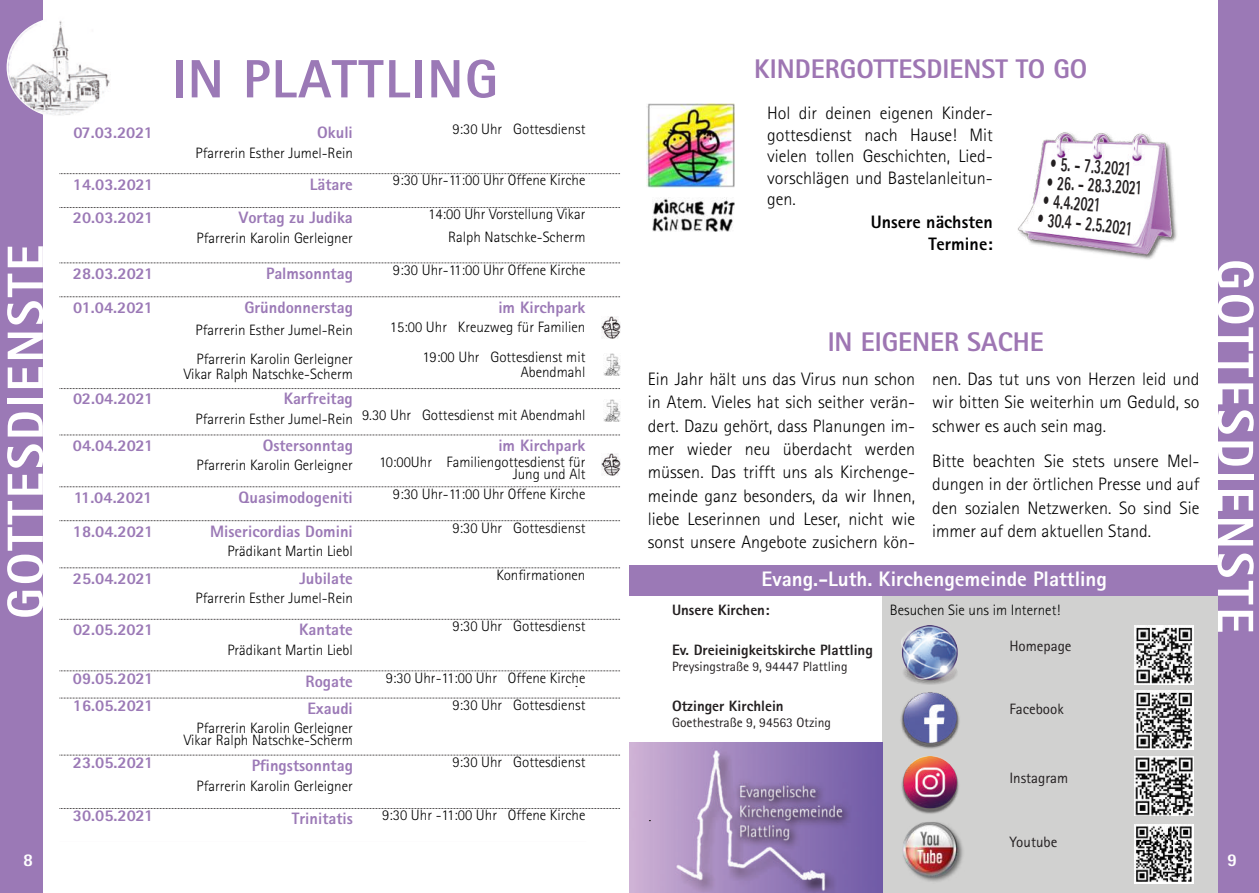
<style>
.page{position:relative;width:1259px;height:893px;background:#fff}
.page>*{position:absolute;margin:0;border:0;box-sizing:border-box;transform-origin:0 0}
.t1{font:800 54px "Rotis Sans Serif Std";letter-spacing:.03em;color:#9b79b6}
.t2{font:800 51px "Rotis Sans Serif Std";letter-spacing:.05em;color:#fff}
.t3{font:800 27px "Rotis Sans Serif Std";color:#9e76b3}
.t4{font:800 21px "Rotis Sans Serif Std";color:#fff}
.t5{font:800 20.55px "Rotis Sans Serif Std";color:#231f20;scale:.62 1}
.t6{font:300 18px/23.2px "Rotis Sans Serif Std";color:#000100;text-align:justify}
.t7{font:800 18px/21.6px "Rotis Sans Serif Std";color:#000100;text-align:right}
.t8{font:800 18px "Rotis Sans Serif Std";color:#fff}
.t9{font:800 16.5px "Rotis Sans Serif Std";color:#9b79b6}
.t10{font:300 15px/12px "Rotis Sans Serif Std";color:#000100;text-align:right}
.t11{font:800 15px "Rotis Sans Serif Std";color:#231f20}
.t12{font:15px "Rotis Sans Serif Std";color:#231f20}
.t13{font:13.5px "Rotis Sans Serif Std";color:#231f20}
</style>
<div class="page">
<div style="left:0;top:0;width:43px;height:893px;background:#9b79b6"></div>
<div style="left:1218px;top:0;width:41px;height:893px;background:#9b79b6"></div>
<div style="left:882px;top:590px;width:336px;height:303px;background:#d1d1d0"></div>
<div style="left:629px;top:565px;width:594px;height:31px;background:#9b79b6"></div>
<img style="left:901px;top:626px;width:57px;height:52px">
<img style="left:901px;top:762px;width:58px;height:52px">
<img style="left:920px;top:822px;width:43px;height:60px">
<img style="left:903px;top:823px;width:55px;height:55px">
<img style="left:900px;top:678px;width:60px;height:84px">
<img style="left:1134px;top:757px;width:59px;height:58px">
<img style="left:1134px;top:691px;width:59px;height:58px">
<img style="left:1134px;top:626px;width:59px;height:58px">
<img style="left:1134px;top:824px;width:59px;height:60px">
<img style="left:629px;top:743px;width:253px;height:150px">
<svg style="left:60px;top:173px;width:560px;height:1px"></svg>
<svg style="left:60px;top:207px;width:560px;height:1px"></svg>
<svg style="left:60px;top:262px;width:560px;height:1px"></svg>
<svg style="left:60px;top:296px;width:560px;height:1px"></svg>
<svg style="left:60px;top:388px;width:560px;height:1px"></svg>
<svg style="left:60px;top:435px;width:560px;height:1px"></svg>
<svg style="left:60px;top:486px;width:560px;height:1px"></svg>
<svg style="left:60px;top:520px;width:560px;height:1px"></svg>
<svg style="left:60px;top:567px;width:560px;height:1px"></svg>
<svg style="left:60px;top:619px;width:560px;height:1px"></svg>
<svg style="left:60px;top:670px;width:560px;height:1px"></svg>
<svg style="left:60px;top:698px;width:560px;height:1px"></svg>
<svg style="left:60px;top:755px;width:560px;height:1px"></svg>
<svg style="left:60px;top:808px;width:560px;height:1px"></svg>
<img style="left:601px;top:453px;width:20px;height:23px">
<img style="left:601px;top:316px;width:20px;height:23px">
<img style="left:7px;top:20px;width:103px;height:96px">
<img style="left:646px;top:103px;width:89px;height:84px">
<img style="left:1018px;top:132px;width:159px;height:127px">
<img style="left:653px;top:198px;width:82px;height:33px">
<img style="left:604px;top:353px;width:17px;height:22px">
<img style="left:604px;top:399px;width:17px;height:22px">
<h2 class="t2" style="left:7px;top:619px;width:376px;rotate:-90deg">GOTTESDIENSTE</h2>
<p class="t8" style="left:23px;top:854px;width:12px">8</p>
<h1 class="t1" style="left:172px;top:59px;width:327px">IN PLATTLING</h1>
<p class="t9" style="left:73px;top:126px;width:81px">07.03.2021</p>
<p class="t9" style="left:317px;top:126px;width:37px">Okuli</p>
<p class="t10" style="left:196px;top:148px;width:159px">Pfarrerin Esther Jumel-Rein</p>
<p class="t10" style="left:452px;top:125px;width:135px">9:30 Uhr Gottesdienst</p>
<p class="t9" style="left:73px;top:178px;width:82px">14.03.2021</p>
<p class="t9" style="left:310px;top:178px;width:45px">Lätare</p>
<p class="t10" style="left:393px;top:176px;width:194px">9:30 Uhr-11:00 Uhr Offene Kirche</p>
<p class="t9" style="left:73px;top:212px;width:82px">20.03.2021</p>
<p class="t9" style="left:239px;top:212px;width:115px">Vortag zu Judika</p>
<p class="t10" style="left:196px;top:234px;width:158px">Pfarrerin Karolin Gerleigner</p>
<p class="t10" style="left:428px;top:205px;width:159px;line-height:22.5px">14:00 Uhr Vorstellung Vikar<br>Ralph Natschke-Scherm</p>
<p class="t9" style="left:73px;top:267px;width:82px">28.03.2021</p>
<p class="t9" style="left:266px;top:267px;width:88px">Palmsonntag</p>
<p class="t10" style="left:393px;top:266px;width:194px">9:30 Uhr-11:00 Uhr Offene Kirche</p>
<p class="t9" style="left:73px;top:301px;width:81px">01.04.2021</p>
<p class="t9" style="left:244px;top:301px;width:110px">Gründonnerstag</p>
<p class="t10" style="left:196px;top:318px;width:159px;line-height:28.5px;text-align:left">Pfarrerin Esther Jumel-Rein<br>Pfarrerin Karolin Gerleigner</p>
<p class="t10" style="left:184px;top:369px;width:171px">Vikar Ralph Natschke-Scherm</p>
<p class="t9" style="left:498px;top:301px;width:89px">im Kirchpark</p>
<p class="t10" style="left:390px;top:314px;width:197px;line-height:30px">15:00 Uhr Kreuzweg für Familien<br>19:00 Uhr Gottesdienst mit</p>
<p class="t10" style="left:521px;top:368px;width:66px">Abendmahl</p>
<p class="t9" style="left:73px;top:393px;width:82px">02.04.2021</p>
<p class="t9" style="left:284px;top:393px;width:71px">Karfreitag</p>
<p class="t10" style="left:196px;top:411px;width:391px">Pfarrerin Esther Jumel-Rein 9.30 Uhr Gottesdienst mit Abendmahl</p>
<p class="t9" style="left:73px;top:439px;width:82px">04.04.2021</p>
<p class="t9" style="left:263px;top:439px;width:92px">Ostersonntag</p>
<p class="t10" style="left:196px;top:461px;width:158px">Pfarrerin Karolin Gerleigner</p>
<p class="t9" style="left:498px;top:439px;width:89px">im Kirchpark</p>
<p class="t10" style="left:379px;top:458px;width:208px">10:00Uhr Familiengottesdienst für<br>Jung und Alt</p>
<p class="t9" style="left:74px;top:491px;width:80px">11.04.2021</p>
<p class="t9" style="left:239px;top:491px;width:116px">Quasimodogeniti</p>
<p class="t10" style="left:393px;top:489px;width:194px">9:30 Uhr-11:00 Uhr Offene Kirche</p>
<p class="t9" style="left:73px;top:525px;width:82px">18.04.2021</p>
<p class="t9" style="left:210px;top:525px;width:144px">Misericordias Domini</p>
<p class="t10" style="left:227px;top:547px;width:127px">Prädikant Martin Liebl</p>
<p class="t10" style="left:452px;top:523px;width:135px">9:30 Uhr Gottesdienst</p>
<p class="t9" style="left:73px;top:572px;width:82px">25.04.2021</p>
<p class="t9" style="left:299px;top:572px;width:55px">Jubilate</p>
<p class="t10" style="left:196px;top:594px;width:159px">Pfarrerin Esther Jumel-Rein</p>
<p class="t9" style="left:73px;top:623px;width:82px">02.05.2021</p>
<p class="t9" style="left:299px;top:623px;width:55px">Kantate</p>
<p class="t10" style="left:227px;top:646px;width:127px">Prädikant Martin Liebl</p>
<p class="t10" style="left:496px;top:570px;width:90px">Konfirmationen</p>
<p class="t10" style="left:452px;top:622px;width:135px">9:30 Uhr Gottesdienst</p>
<p class="t9" style="left:73px;top:672px;width:82px">09.05.2021</p>
<p class="t9" style="left:305px;top:675px;width:49px">Rogate</p>
<p class="t10" style="left:386px;top:673px;width:201px">9:30 Uhr-11:00 Uhr Offene Kirche</p>
<p class="t9" style="left:73px;top:699px;width:82px">16.05.2021</p>
<p class="t9" style="left:307px;top:702px;width:47px">Exaudi</p>
<p class="t10" style="left:184px;top:724px;width:171px">Pfarrerin Karolin Gerleigner<br>Vikar Ralph Natschke-Scherm</p>
<p class="t10" style="left:452px;top:701px;width:135px">9:30 Uhr Gottesdienst</p>
<p class="t9" style="left:73px;top:756px;width:82px">23.05.2021</p>
<p class="t9" style="left:252px;top:759px;width:103px">Pfingstsonntag</p>
<p class="t10" style="left:196px;top:781px;width:158px">Pfarrerin Karolin Gerleigner</p>
<p class="t10" style="left:452px;top:758px;width:135px">9:30 Uhr Gottesdienst</p>
<p class="t9" style="left:73px;top:810px;width:82px">30.05.2021</p>
<p class="t9" style="left:292px;top:813px;width:63px">Trinitatis</p>
<p class="t10" style="left:382px;top:811px;width:205px">9:30 Uhr -11:00 Uhr Offene Kirche</p>
<h3 class="t3" style="left:754px;top:59px;width:335px">KINDERGOTTESDIENST TO GO</h3>
<p class="t6" style="left:767px;top:104px;width:227px;line-height:21.6px">Hol dir deinen eigenen Kinder&shy;gottesdienst nach Hause! Mit vielen tollen Geschichten, Lied&shy;vorschlägen und Bastelanleitun&shy;gen.</p>
<p class="t7" style="left:871px;top:214px;width:123px">Unsere nächsten<br>Termine:</p>
<h3 class="t5" style="left:1050px;top:155px;width:133px;rotate:4deg">• 5. - 7.3.2021</h3>
<h3 class="t5" style="left:1046px;top:175px;width:156px;rotate:3deg">• 26. - 28.3.2021</h3>
<h3 class="t5" style="left:1043px;top:192px;width:95px;rotate:5deg">• 4.4.2021</h3>
<h3 class="t5" style="left:1038px;top:211px;width:156px;rotate:6deg">• 30.4 - 2.5.2021</h3>
<h3 class="t5" style="left:1047px;top:158px;width:133px;rotate:3deg">• 5. - 7.3.2021</h3>
<h3 class="t3" style="left:827px;top:332px;width:218px">IN EIGENER SACHE</h3>
<p class="t6" style="left:648px;top:370px;width:269px">Ein Jahr hält uns das Virus nun schon in Atem. Vieles hat sich seither verän&shy;dert. Dazu gehört, dass Planungen im&shy;mer wieder neu überdacht werden müssen. Das trifft uns als Kirchenge&shy;meinde ganz besonders, da wir Ihnen, liebe Leserinnen und Leser, nicht wie sonst unsere Angebote zusichern kön-</p>
<p class="t6" style="left:932px;top:370px;width:269px">nen. Das tut uns von Herzen leid und wir bitten Sie weiterhin um Geduld, so schwer es auch sein mag.</p>
<p class="t6" style="left:932px;top:451px;width:269px">Bitte beachten Sie stets unsere Mel&shy;dungen in der örtlichen Presse und auf den sozialen Netzwerken. So sind Sie immer auf dem aktuellen Stand.</p>
<h3 class="t4" style="left:761px;top:571px;width:347px">Evang.-Luth. Kirchengemeinde Plattling</h3>
<p class="t11" style="left:672px;top:604px;width:99px">Unsere Kirchen:</p>
<p class="t11" style="left:672px;top:644px;width:202px">Ev. Dreieinigkeitskirche Plattling</p>
<p class="t13" style="left:672px;top:661px;width:177px">Preysingstraße 9, 94447 Plattling</p>
<p class="t11" style="left:672px;top:700px;width:113px">Otzinger Kirchlein</p>
<p class="t13" style="left:672px;top:717px;width:160px">Goethestraße 9, 94563 Otzing</p>
<p class="t10" style="left:890px;top:606px;width:172px">Besuchen Sie uns im Internet!</p>
<p class="t12" style="left:1009px;top:641px;width:64px">Homepage</p>
<p class="t12" style="left:1009px;top:703px;width:56px">Facebook</p>
<p class="t12" style="left:1009px;top:772px;width:60px">Instagram</p>
<h2 class="t2" style="left:1254px;top:259px;width:376px;rotate:90deg">GOTTESDIENSTE</h2>
<p class="t12" style="left:1009px;top:837px;width:50px">Youtube</p>
<p class="t8" style="left:1227px;top:854px;width:12px">9</p>
</div>
